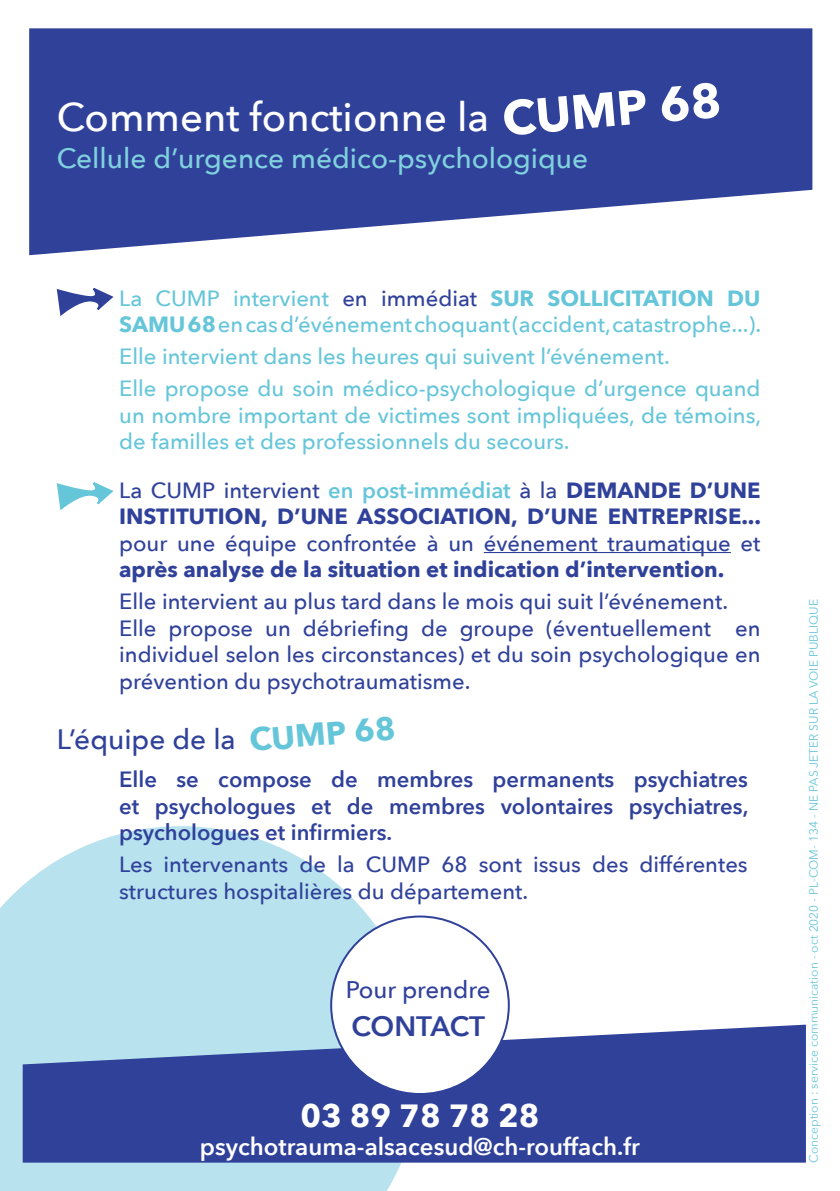
<style>
.page{position:relative;width:840px;height:1191px;background:#fff}
.page>*{position:absolute;margin:0;border:0;box-sizing:border-box;transform-origin:0 0}
.t1{font:700 48px "Avenir Next";color:#fff}
.t2{font:500 40px "Avenir Next";color:#fff}
.t3{font:700 32px "Avenir Next";color:#fff}
.t4{font:700 32px "Avenir Next";color:#66c6d9}
.t5{font:500 28px "Avenir Next";color:#80d1de}
.t6{font:500 28px "Avenir Next";color:#30419a}
.t7{font:600 28px "Avenir Next";letter-spacing:-.01em;color:#30419a}
.t8{font:600 24px "Avenir Next";color:#fff}
.t9{font:500 24px "Avenir Next";color:#30419a}
.t10{font:500 22px/26.4px "Avenir Next";color:#30419a}
.t11{font:500 22px/26.4px "Avenir Next";color:#66c6d9}
.t12{font:700 22px/26.4px "Avenir Next";color:#30419a}
.t13{font:600 22px/26.4px "Avenir Next";color:#30419a;text-align:justify}
.t14{font:12px "Avenir Next";color:#66c6d9}
.s1{color:#30419a}
.s2{font-weight:700}
.s3{font-weight:500}
.s4{font-weight:600;color:#66c6d9}
</style>
<div class="page">
<svg style="left:0;top:826px;width:421px;height:365px;fill:#b8e3ee"></svg>
<svg style="left:23px;top:1024px;width:782px;height:138px;background:#4356a5"></svg>
<svg style="left:29px;top:28px;width:783px;height:227px;background:#4d5ca8"></svg>
<hr style="left:483px;top:552px;width:247px;height:1px;background:#30419a">
<svg style="left:56px;top:288px;width:58px;height:28px"></svg>
<svg style="left:56px;top:482px;width:58px;height:29px"></svg>
<div style="left:331px;top:916px;width:177px;height:178px;background:#fff;border-radius:50%"></div>
<h1 class="t1" style="left:498px;top:77px;width:221px;rotate:-5deg">CUMP 68</h1>
<p class="t5" style="left:57px;top:134px;width:532px">Cellule d’urgence médico-psychologique</p>
<h2 class="t2" style="left:57px;top:83px;width:433px">Comment fonctionne la</h2>
<p class="t11" style="left:119px;top:284px;width:643px">La CUMP intervient <span class="s1">en immédiat</span> <span class="s2">SUR SOLLICITATION DU<br>SAMU 68</span> en cas d’événement choquant (accident, catastrophe...).</p>
<p class="t11" style="left:119px;top:340px;width:642px;line-height:32px">Elle intervient dans les heures qui suivent l’événement.<br>Elle propose du soin médico-psychologique d’urgence quand</p>
<p class="t11" style="left:119px;top:401px;width:643px">un nombre important de victimes sont impliquées, de témoins, de familles et des professionnels du secours.</p>
<p class="t12" style="left:119px;top:477px;width:643px"><span class="s3">La CUMP intervient</span> <span class="s4">en post-immédiat</span> <span class="s3">à la</span> DEMANDE D’UNE<br>INSTITUTION, D’UNE ASSOCIATION, D’UNE ENTREPRISE...</p>
<p class="t10" style="left:119px;top:529px;width:642px">pour une équipe confrontée à un événement traumatique et</p>
<p class="t12" style="left:119px;top:556px;width:606px">après analyse de la situation et indication d’intervention.</p>
<p class="t10" style="left:119px;top:588px;width:642px">Elle intervient au plus tard dans le mois qui suit l’événement.<br>Elle propose un débriefing de groupe (éventuellement en individuel selon les circonstances) et du soin psychologique en prévention du psychotraumatisme.</p>
<p class="t6" style="left:57px;top:716px;width:180px">L’équipe de la</p>
<h3 class="t4" style="left:247px;top:712px;width:148px;rotate:-5deg">CUMP 68</h3>
<p class="t13" style="left:119px;top:765px;width:630px">Elle se compose de membres permanents psychiatres et psychologues et de membres volontaires psychiatres, psychologues et infirmiers.</p>
<p class="t10" style="left:119px;top:850px;width:629px">Les intervenants de la CUMP 68 sont issus des différentes structures hospitalières du département.</p>
<p class="t9" style="left:346px;top:969px;width:146px">Pour prendre</p>
<p class="t7" style="left:351px;top:1002px;width:135px">CONTACT</p>
<h3 class="t3" style="left:300px;top:1087px;width:240px">03 89 78 78 28</h3>
<p class="t8" style="left:200px;top:1126px;width:441px">psychotrauma-alsacesud@ch-rouffach.fr</p>
<p class="t14" style="left:803px;top:1162px;width:565px;rotate:-90deg">Conception : service communication - oct 2020 - PL-COM- 134 - NE PAS JETER SUR LA VOIE PUBLIQUE</p>
</div>
